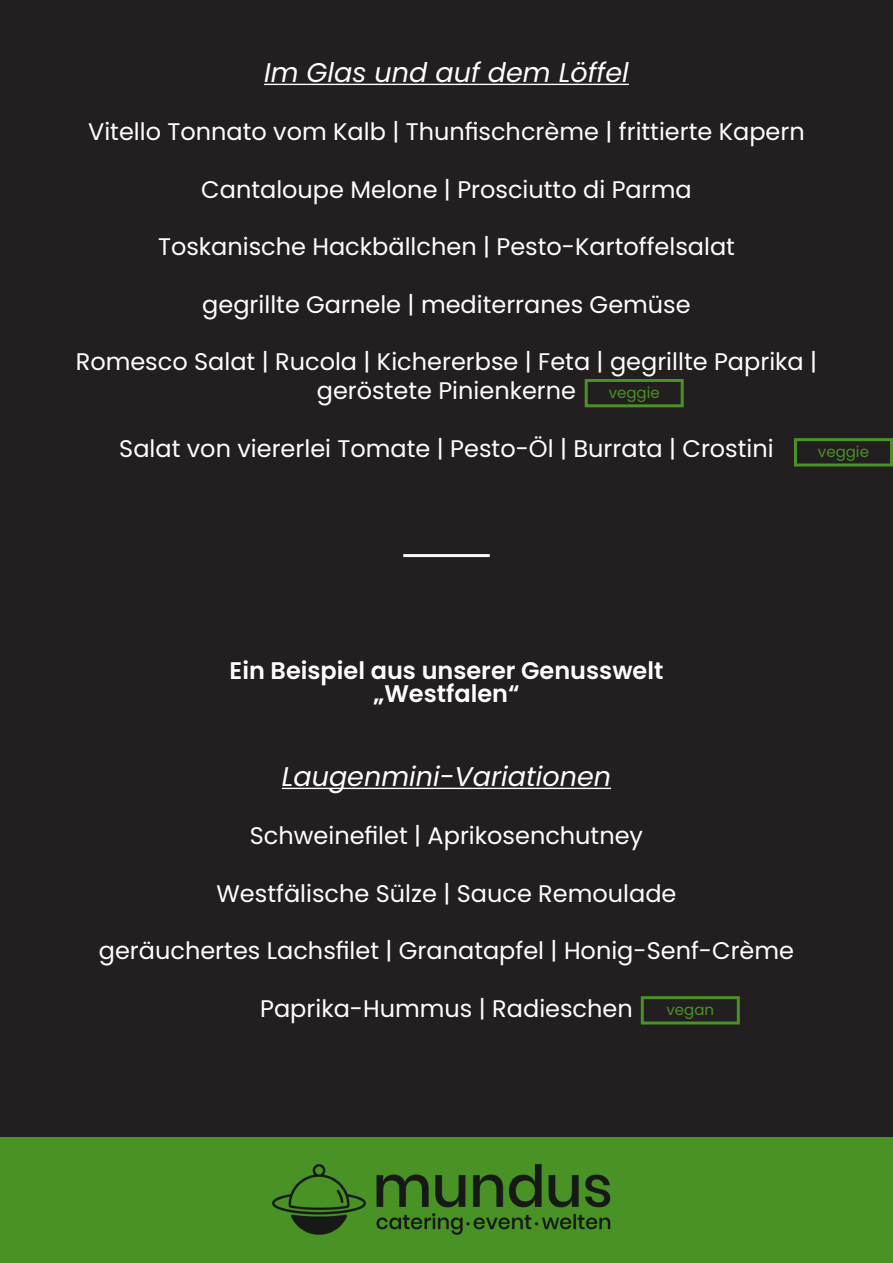
<style>
.page{position:relative;width:893px;height:1263px;background:#fff}
.page>*{position:absolute;margin:0;border:0;box-sizing:border-box;transform-origin:0 0}
.t1{font:italic 27px "Poppins";color:#fff}
.t2{font:24px/28.8px "Poppins";color:#fff;text-align:center}
.t3{font:600 24px "Poppins";color:#fff}
.t4{font:15px "Poppins";color:#499226}
</style>
<div class="page">
<div style="left:0;top:0;width:804px;height:1137px;background:#231f20"></div>
<div style="left:804px;top:0;width:89px;height:1137px;background:#231f20"></div>
<div style="left:0;top:1137px;width:893px;height:126px;background:#499226"></div>
<hr style="left:264px;top:84px;width:365px;height:1px;background:#fff">
<hr style="left:282px;top:788px;width:329px;height:1px;background:#fff">
<hr style="left:403px;top:554px;width:87px;height:3px;background:#fbfbfa">
<div style="left:585px;top:379px;width:99px;height:28px;border:3px solid #499226"></div>
<div style="left:794px;top:438px;width:99px;height:28px;border:3px solid #499226"></div>
<div style="left:641px;top:996px;width:99px;height:28px;border:3px solid #499226"></div>
<img style="left:272px;top:1164px;width:339px;height:71px">
<p class="t1" style="left:264px;top:57px;width:366px">Im Glas und auf dem Löffel</p>
<p class="t2" style="left:88px;top:117px;width:718px">Vitello Tonnato vom Kalb | Thunfischcrème | frittierte Kapern</p>
<p class="t2" style="left:201px;top:175px;width:492px">Cantaloupe Melone | Prosciutto di Parma</p>
<p class="t2" style="left:158px;top:232px;width:578px">Toskanische Hackbällchen | Pesto-Kartoffelsalat</p>
<p class="t2" style="left:202px;top:290px;width:490px">gegrillte Garnele | mediterranes Gemüse</p>
<p class="t2" style="left:76px;top:348px;width:743px">Romesco Salat | Rucola | Kichererbse | Feta | gegrillte Paprika | geröstete Pinienkerne</p>
<p class="t2" style="left:119px;top:434px;width:656px">Salat von viererlei Tomate | Pesto-Öl | Burrata | Crostini</p>
<p class="t4" style="left:609px;top:384px;width:52px">veggie</p>
<p class="t4" style="left:818px;top:443px;width:52px">veggie</p>
<p class="t3" style="left:230px;top:657px;width:435px">Ein Beispiel aus unserer Genusswelt</p>
<p class="t3" style="left:373px;top:679px;width:148px">„Westfalen“</p>
<p class="t1" style="left:282px;top:761px;width:331px">Laugenmini-Variationen</p>
<p class="t2" style="left:250px;top:821px;width:395px">Schweinefilet | Aprikosenchutney</p>
<p class="t2" style="left:217px;top:879px;width:461px">Westfälische Sülze | Sauce Remoulade</p>
<p class="t2" style="left:99px;top:936px;width:697px">geräuchertes Lachsfilet | Granatapfel | Honig-Senf-Crème</p>
<p class="t2" style="left:260px;top:994px;width:374px">Paprika-Hummus | Radieschen</p>
<p class="t4" style="left:666px;top:1001px;width:49px">vegan</p>
</div>
